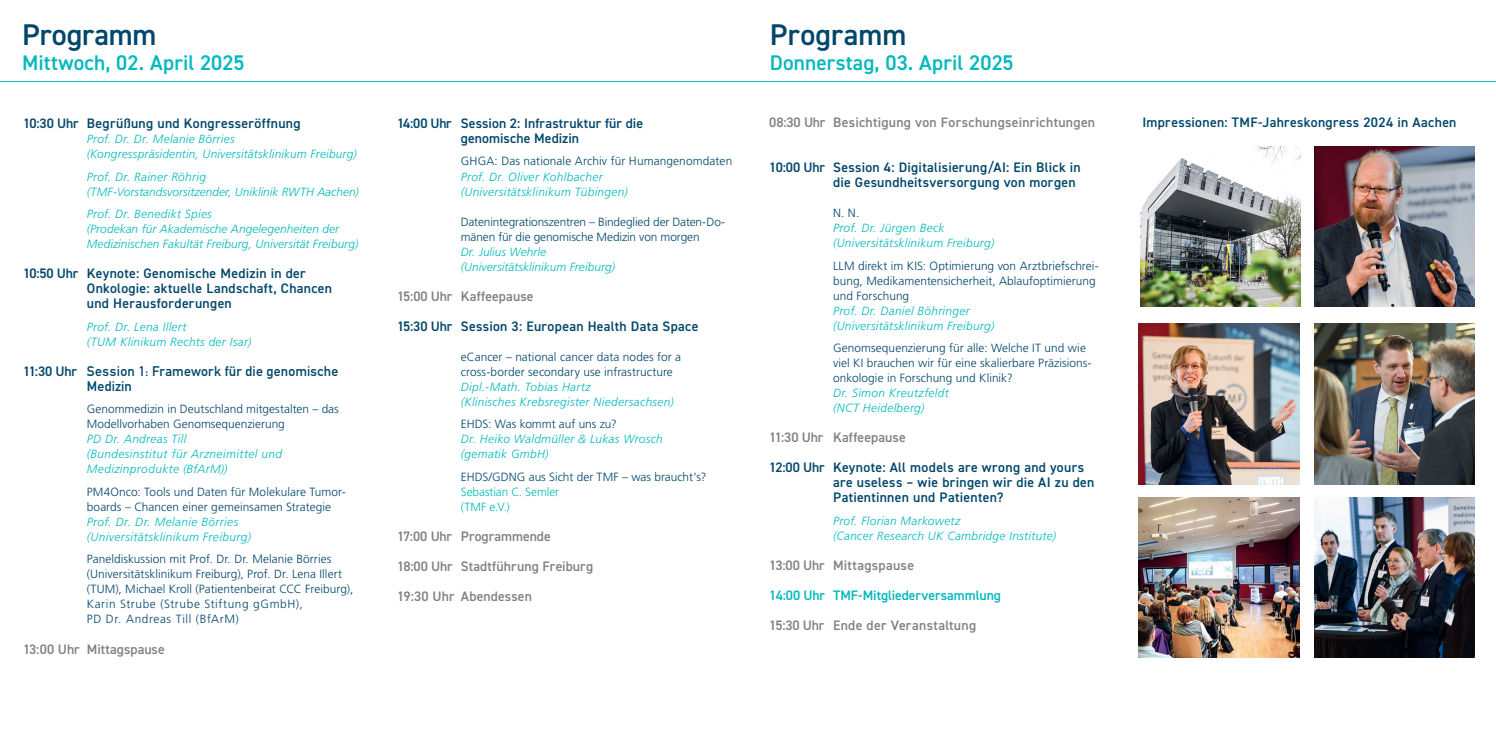
<style>
.page{position:relative;width:1496px;height:752px;background:#fff}
.page>*{position:absolute;margin:0;border:0;box-sizing:border-box;transform-origin:0 0}
.t1{font:600 30px "DIN2014";color:#00466b}
.t2{font:600 21.25px "DIN2014";letter-spacing:.005em;color:#03b9bd}
.t3{font:600 13.75px/15px "DIN2014";letter-spacing:.02em;color:#00466b}
.t4{font:600 13.75px/30px "DIN2014";letter-spacing:.01em;color:#808285}
.t5{font:13.75px/15px "DIN Mittelschrift Std";letter-spacing:.01em;color:#00466b}
.t6{font:600 13.75px "DIN2014";letter-spacing:-.005em;color:#03b9bd}
.t7{font:300 11.88px/15px "Frutiger LT Std";letter-spacing:.005em;color:#00466b}
.t8{font:italic 300 11.88px/15px "Frutiger LT Std";letter-spacing:.025em;color:#03b9bd}
.t9{font:italic 300 11.88px/15px "Frutiger LT Std";letter-spacing:.005em;color:#03b9bd}
.t10{font:300 11.88px/15px "Frutiger LT Std";letter-spacing:-.01em;color:#03b9bd}
.s1{font-family:"DIN2014";font-weight:600}
</style>
<div class="page">
<img style="left:1138px;top:324px;width:160px;height:160px">
<img style="left:1138px;top:497px;width:160px;height:160px">
<img style="left:1314px;top:324px;width:160px;height:160px">
<img style="left:1314px;top:497px;width:160px;height:160px">
<img style="left:1140px;top:146px;width:160px;height:160px">
<img style="left:1314px;top:146px;width:160px;height:160px">
<hr style="left:0;top:81px;width:1495px;height:1px;background:#03b9bd">
<h1 class="t1" style="left:22px;top:14px;width:136px">Programm</h1>
<h2 class="t2" style="left:22px;top:48px;width:224px">Mittwoch, 02. April 2025</h2>
<p class="t3" style="left:23px;top:115px;width:279px">10:30 Uhr Begrüßung und Kongresseröffnung</p>
<p class="t8" style="left:87px;top:131px;width:271px">Prof. Dr. Dr. Melanie Börries<br>(Kongresspräsidentin, Universitätsklinikum Freiburg)</p>
<p class="t9" style="left:87px;top:169px;width:273px">Prof. Dr. Rainer Röhrig<br>(TMF-Vorstandsvorsitzender, Uniklinik RWTH Aachen)</p>
<p class="t9" style="left:87px;top:206px;width:273px">Prof. Dr. Benedikt Spies<br>(Prodekan für Akademische Angelegenheiten der<br>Medizinischen Fakultät Freiburg, Universität Freiburg)</p>
<p class="t3" style="left:87px;top:265px;width:247px;text-indent:-64px">10:50 Uhr Keynote: Genomische Medizin in der<br>Onkologie: aktuelle Landschaft, Chancen und Herausforderungen</p>
<p class="t8" style="left:87px;top:319px;width:166px">Prof. Dr. Lena Illert<br>(TUM Klinikum Rechts der Isar)</p>
<p class="t5" style="left:87px;top:363px;width:253px;text-indent:-64px"><span class="s1">11:30 Uhr</span> Session 1: Framework für die genomische<br>Medizin</p>
<p class="t7" style="left:87px;top:401px;width:253px">Genommedizin in Deutschland mitgestalten – das<br>Modellvorhaben Genomsequenzierung</p>
<p class="t8" style="left:87px;top:431px;width:197px">PD Dr. Andreas Till<br>(Bundesinstitut für Arzneimittel und<br>Medizinprodukte (BfArM))</p>
<p class="t7" style="left:87px;top:484px;width:260px">PM4Onco: Tools und Daten für Molekulare Tumor&shy;boards – Chancen einer gemeinsamen Strategie</p>
<p class="t8" style="left:87px;top:514px;width:166px">Prof. Dr. Dr. Melanie Börries (Universitätsklinikum Freiburg)</p>
<p class="t7" style="left:87px;top:551px;width:268px">Paneldiskussion mit Prof. Dr. Dr. Melanie Börries (Universitätsklinikum Freiburg), Prof. Dr. Lena Illert (TUM), Michael Kroll (Patientenbeirat CCC Freiburg), Karin Strube (Strube Stiftung gGmbH),<br>PD Dr. Andreas Till (BfArM)</p>
<p class="t4" style="left:23px;top:633px;width:143px">13:00 Uhr Mittagspause</p>
<p class="t3" style="left:397px;top:115px;width:247px;text-align:center">14:00 Uhr Session 2: Infrastruktur für die genomische Medizin</p>
<p class="t7" style="left:461px;top:154px;width:273px">GHGA: Das nationale Archiv für Humangenomdaten</p>
<p class="t8" style="left:461px;top:169px;width:168px">Prof. Dr. Oliver Kohlbacher (Universitätsklinikum Tübingen)</p>
<p class="t7" style="left:461px;top:214px;width:266px">Datenintegrationszentren – Bindeglied der Daten-Do&shy;mänen für die genomische Medizin von morgen</p>
<p class="t9" style="left:461px;top:244px;width:156px">Dr. Julius Wehrle (Universitätsklinikum Freiburg)</p>
<p class="t4" style="left:397px;top:280px;width:138px">15:00 Uhr Kaffeepause</p>
<p class="t3" style="left:397px;top:318px;width:303px">15:30 Uhr Session 3: European Health Data Space</p>
<p class="t7" style="left:461px;top:349px;width:222px">eCancer – national cancer data nodes for a cross-border secondary use infrastructure</p>
<p class="t8" style="left:461px;top:379px;width:214px">Dipl.-Math. Tobias Hartz<br>(Klinisches Krebsregister Niedersachsen)</p>
<p class="t7" style="left:461px;top:416px;width:157px">EHDS: Was kommt auf uns zu?</p>
<p class="t8" style="left:461px;top:431px;width:203px">Dr. Heiko Waldmüller &amp; Lukas Wrosch (gematik GmbH)</p>
<p class="t7" style="left:461px;top:469px;width:247px">EHDS/GDNG aus Sicht der TMF – was braucht‘s?</p>
<p class="t10" style="left:461px;top:484px;width:100px">Sebastian C. Semler (TMF e.V.)</p>
<p class="t4" style="left:397px;top:520px;width:198px">17:00 Uhr Programmende<br>18:00 Uhr Stadtführung Freiburg<br>19:30 Uhr Abendessen</p>
<h1 class="t1" style="left:770px;top:14px;width:138px">Programm</h1>
<h2 class="t2" style="left:770px;top:48px;width:245px">Donnerstag, 03. April 2025</h2>
<p class="t4" style="left:769px;top:107px;width:327px">08:30 Uhr Besichtigung von Forschungseinrichtungen</p>
<p class="t3" style="left:833px;top:159px;width:249px;text-indent:-64px">10:00 Uhr Session 4: Digitalisierung/AI: Ein Blick in die Gesundheitsversorgung von morgen</p>
<p class="t7" style="left:833px;top:205px;width:28px">N. N.</p>
<p class="t8" style="left:833px;top:220px;width:163px">Prof. Dr. Jürgen Beck (Universitätsklinikum Freiburg)</p>
<p class="t7" style="left:833px;top:258px;width:267px">LLM direkt im KIS: Optimierung von Arztbriefschrei&shy;bung, Medikamentensicherheit, Ablaufoptimierung und Forschung</p>
<p class="t8" style="left:833px;top:303px;width:163px">Prof. Dr. Daniel Böhringer (Universitätsklinikum Freiburg)</p>
<p class="t7" style="left:833px;top:340px;width:260px">Genomsequenzierung für alle: Welche IT und wie viel KI brauchen wir für eine skalierbare Präzisions&shy;onkologie in Forschung und Klinik?</p>
<p class="t8" style="left:833px;top:385px;width:117px">Dr. Simon Kreutzfeldt (NCT Heidelberg)</p>
<p class="t4" style="left:769px;top:422px;width:138px">11:30 Uhr Kaffeepause</p>
<p class="t3" style="left:833px;top:459px;width:263px;text-indent:-64px">12:00 Uhr Keynote: All models are wrong and yours are useless – wie bringen wir die AI zu den<br>Patientinnen und Patienten?</p>
<p class="t8" style="left:833px;top:513px;width:225px">Prof. Florian Markowetz<br>(Cancer Research UK Cambridge Institute)</p>
<p class="t4" style="left:769px;top:549px;width:146px">13:00 Uhr Mittagspause</p>
<p class="t6" style="left:769px;top:585px;width:233px">14:00 Uhr TMF-Mitgliederversammlung</p>
<p class="t4" style="left:769px;top:609px;width:208px">15:30 Uhr Ende der Veranstaltung</p>
<p class="t3" style="left:1142px;top:114px;width:316px">Impressionen: TMF-Jahreskongress 2024 in Aachen</p>
</div>
